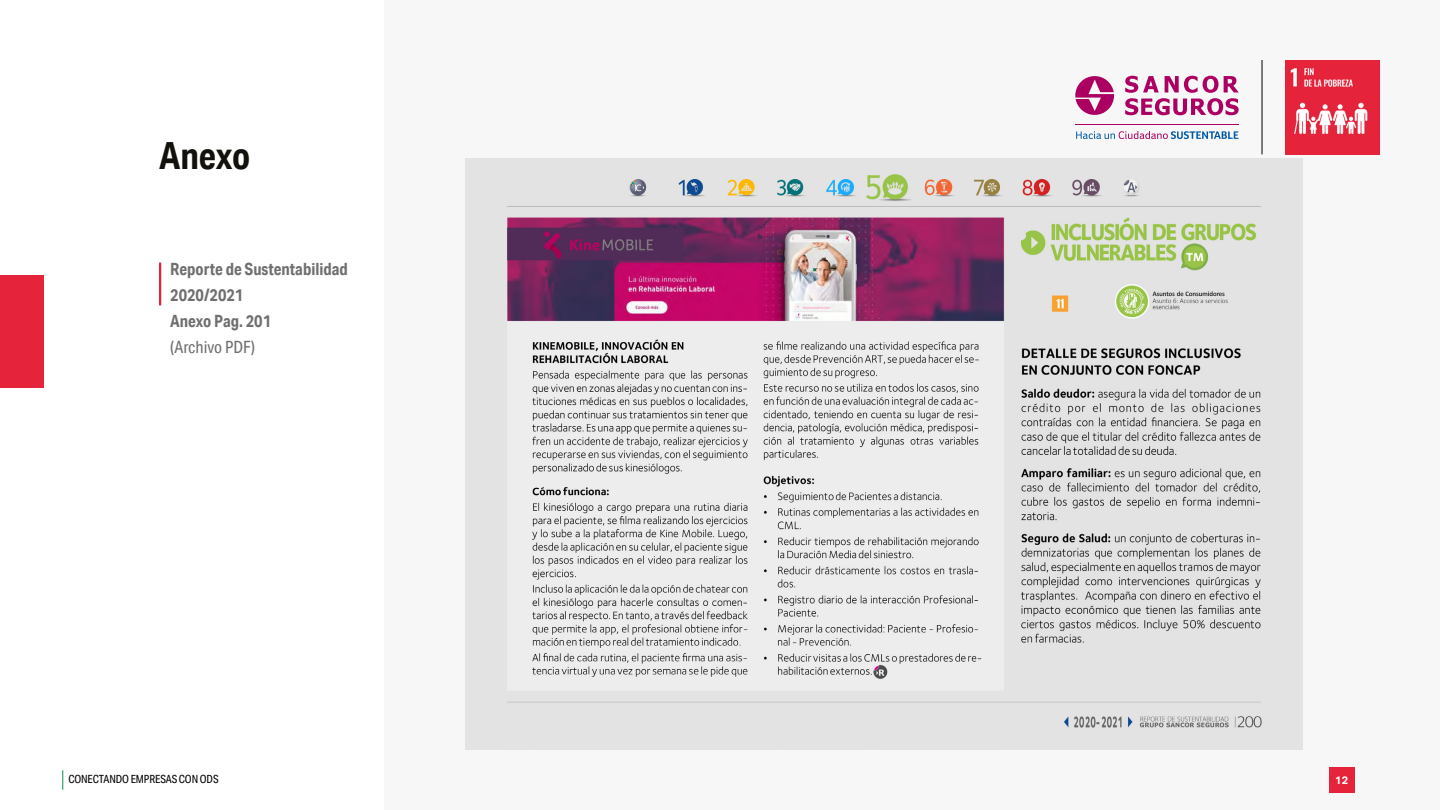
<style>
.page{position:relative;width:1440px;height:810px;background:#fff}
.page>*{position:absolute;margin:0;border:0;box-sizing:border-box;transform-origin:0 0}
.t1{font:700 37.5px "Aktiv Grotesk Cd";letter-spacing:-.005em;color:#12110c}
.t2{font:700 16.88px/26.2px "Aktiv Grotesk Cd";color:#706f6f}
.t3{font:16.88px "Aktiv Grotesk Cd";color:#706f6f}
.t4{font:11.25px "Aktiv Grotesk Cd";letter-spacing:-.01em;color:#000}
.t5{font:700 10.88px "Aktiv Grotesk";color:#fff}
</style>
<div class="page">
<div style="left:384px;top:0;width:1056px;height:810px;background:#f7f7f7"></div>
<div style="left:0;top:276px;width:44px;height:112px;background:#e5243b"></div>
<img style="left:1285px;top:60px;width:95px;height:95px">
<hr style="left:1262px;top:60px;width:1px;height:94px;background:#000">
<svg style="left:62px;top:770px;width:1px;height:20px"></svg>
<div style="left:1329px;top:767px;width:25px;height:26px;background:#e5243b"></div>
<svg style="left:1075px;top:76px;width:39px;height:39px"></svg>
<svg style="left:1125px;top:76px;width:114px;height:39px"></svg>
<hr style="left:1075px;top:124px;width:164px;height:1px;background:#ab0062">
<svg style="left:1076px;top:131px;width:163px;height:8px"></svg>
<hr style="left:159px;top:262px;width:2px;height:43px;background:#e5243b">
<img style="left:466px;top:158px;width:836px;height:592px">
<h1 class="t1" style="left:159px;top:133px;width:93px">Anexo</h1>
<p class="t2" style="left:170px;top:255px;width:179px">Reporte de Sustentabilidad<br>2020/2021<br>Anexo Pag. 201</p>
<p class="t3" style="left:170px;top:337px;width:86px">(Archivo PDF)</p>
<p class="t4" style="left:68px;top:773px;width:152px">CONECTANDO EMPRESAS CON ODS</p>
<p class="t5" style="left:1335px;top:774px;width:14px">12</p>
</div>
